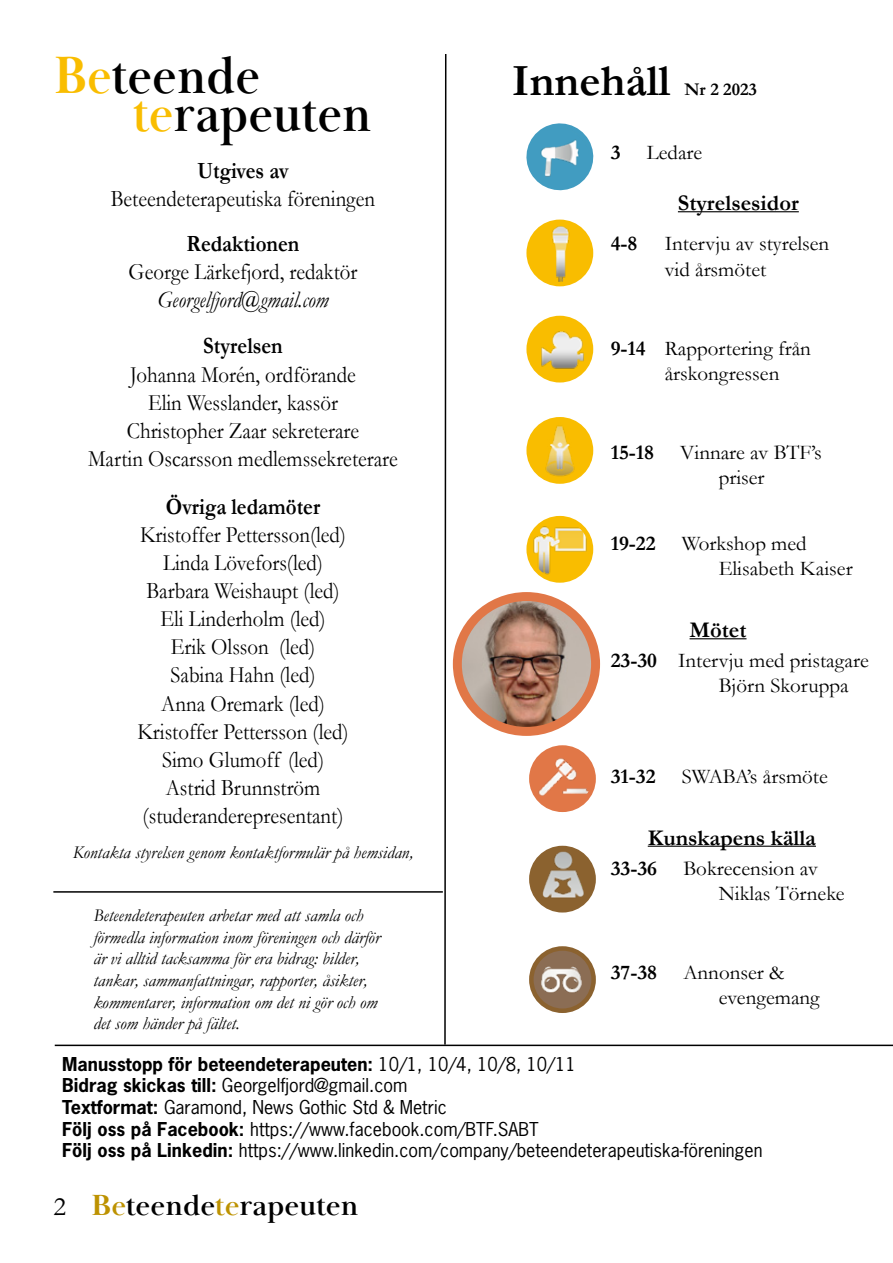
<style>
.page{position:relative;width:893px;height:1263px;background:#fff}
.page>*{position:absolute;margin:0;border:0;box-sizing:border-box;transform-origin:0 0}
.t1{font:700 54px/38.2px "Baskerville Display PT";color:#000;scale:.93 1}
.t2{font:700 45px "Garamond";color:#000}
.t3{font:700 30px "Baskerville Display PT";color:#000}
.t4{font:23.4px/28px "Garamond";color:#000;text-align:center;scale:.89 1}
.t5{font:700 23.4px "Garamond";color:#000;scale:.89 1}
.t6{font:italic 23.4px "Garamond";color:#000;scale:.89 1}
.t7{font:700 22.5px "Garamond";color:#000}
.t8{font:21px/25.2px "Garamond";color:#000}
.t9{font:700 21px "Garamond";color:#000}
.t10{font:italic 18px/21.6px "Garamond";color:#000}
.t11{font:18px/21.6px "News Gothic Std";color:#000}
.t12{font:700 18px "Garamond";color:#000}
.s1{color:#f9bd00}
.s2{font-weight:700}
.s3{font-family:"Garamond";font-weight:400;font-size:27px}
.s4{color:#bd9200}
</style>
<div class="page">
<hr style="left:55px;top:1044px;width:838px;height:2px;background:#000">
<svg style="left:443px;top:54px;width:4px;height:991px"></svg>
<hr style="left:53px;top:891px;width:390px;height:2px;background:#000">
<svg style="left:526px;top:123px;width:68px;height:68px"></svg>
<hr style="left:678px;top:211px;width:121px;height:1px;background:#000">
<hr style="left:690px;top:638px;width:56px;height:1px;background:#000">
<hr style="left:648px;top:846px;width:168px;height:1px;background:#000">
<img style="left:531px;top:225px;width:59px;height:59px">
<div style="left:526px;top:220px;width:67px;height:66px;border:4px solid #f9bd00;border-radius:50%"></div>
<img style="left:529px;top:518px;width:62px;height:62px;border-radius:31px">
<div style="left:526px;top:516px;width:67px;height:67px;border:4px solid #f9bd00;border-radius:50%"></div>
<img style="left:532px;top:848px;width:62px;height:59px">
<div style="left:529px;top:846px;width:67px;height:66px;border:4px solid #8b622f;border-radius:50%"></div>
<svg style="left:531px;top:948px;width:63px;height:63px"></svg>
<img style="left:536px;top:954px;width:51px;height:50px">
<div style="left:529px;top:946px;width:67px;height:67px;border:4px solid #8b622f;border-radius:50%"></div>
<img style="left:534px;top:748px;width:57px;height:58px">
<div style="left:529px;top:745px;width:67px;height:67px;border:4px solid #e17747;border-radius:50%"></div>
<img style="left:457px;top:596px;width:139px;height:135px">
<div style="left:453px;top:592px;width:147px;height:144px;border:9px solid #e17747;border-radius:50%"></div>
<div style="left:529px;top:318px;width:62px;height:62px;background:#f9bd00;border-radius:50%"></div>
<img style="left:541px;top:326px;width:44px;height:46px">
<div style="left:526px;top:316px;width:67px;height:66px;border:4px solid #f9bd00;border-radius:50%"></div>
<img style="left:529px;top:419px;width:62px;height:62px;border-radius:31px">
<div style="left:526px;top:417px;width:67px;height:67px;border:4px solid #f9bd00;border-radius:50%"></div>
<h1 class="t1" style="left:133px;top:57px;width:258px;text-indent:-79px"><span class="s1">Be</span>teende <span class="s1">te</span>rapeuten</h1>
<p class="t5" style="left:197px;top:155px;width:104px">Utgives av</p>
<p class="t4" style="left:111px;top:184px;width:299px">Beteendeterapeutiska föreningen</p>
<p class="t5" style="left:187px;top:228px;width:128px">Redaktionen</p>
<p class="t4" style="left:129px;top:257px;width:259px">George Lärkefjord, redaktör</p>
<p class="t6" style="left:157px;top:284px;width:194px">Georgelfjord@gmail.com</p>
<p class="t5" style="left:203px;top:330px;width:91px">Styrelsen</p>
<p class="t4" style="left:88px;top:360px;width:349px">Johanna Morén, ordförande<br>Elin Wesslander, kassör<br>Christopher Zaar sekreterare<br>Martin Oscarsson medlemssekreterare</p>
<p class="t5" style="left:166px;top:490px;width:175px">Övriga ledamöter</p>
<p class="t4" style="left:138px;top:520px;width:239px">Kristoffer Pettersson(led)<br>Linda Lövefors(led)<br>Barbara Weishaupt (led)<br>Eli Linderholm (led)<br>Erik Olsson (led)<br>Sabina Hahn (led)<br>Anna Oremark (led)<br>Kristoffer Pettersson (led)<br>Simo Glumoff (led)<br>Astrid Brunnström (studeranderepresentant)</p>
<p class="t10" style="left:73px;top:841px;width:342px">Kontakta styrelsen genom kontaktformulär på hemsidan,</p>
<p class="t10" style="left:93px;top:904px;width:288px">Beteendeterapeuten arbetar med att samla och förmedla information inom föreningen och därför är vi alltid tacksamma för era bidrag: bilder, tankar, sammanfattningar, rapporter, åsikter, kommentarer, information om det ni gör och om det som händer på fältet.</p>
<h2 class="t2" style="left:512px;top:50px;width:160px">Innehåll</h2>
<p class="t12" style="left:684px;top:77px;width:74px">Nr 2 2023</p>
<p class="t9" style="left:611px;top:138px;width:11px">3</p>
<p class="t8" style="left:647px;top:139px;width:57px">Ledare</p>
<p class="t7" style="left:678px;top:188px;width:122px">Styrelsesidor</p>
<p class="t9" style="left:611px;top:230px;width:28px">4-8</p>
<p class="t8" style="left:665px;top:231px;width:166px">Intervju av styrelsen vid årsmötet</p>
<p class="t8" style="left:665px;top:335px;width:148px;text-indent:-54px"><span class="s2">9-14</span> Rapportering från årskongressen</p>
<p class="t8" style="left:719px;top:439px;width:105px;text-indent:-108px"><span class="s2">15-18</span> Vinnare av BTF’s priser</p>
<p class="t8" style="left:719px;top:530px;width:135px;text-indent:-108px"><span class="s2">19-22</span> Workshop med<br>Elisabeth Kaiser</p>
<p class="t7" style="left:690px;top:615px;width:58px">Mötet</p>
<p class="t8" style="left:719px;top:647px;width:152px;text-indent:-108px"><span class="s2">23-30</span> Intervju med pristagare<br>Björn Skoruppa</p>
<p class="t8" style="left:611px;top:764px;width:219px"><span class="s2">31-32</span> SWABA’s årsmöte</p>
<p class="t7" style="left:648px;top:822px;width:170px">Kunskapens källa</p>
<p class="t8" style="left:719px;top:855px;width:127px;text-indent:-108px"><span class="s2">33-36</span> Bokrecension av<br>Niklas Törneke</p>
<p class="t8" style="left:719px;top:959px;width:102px;text-indent:-108px"><span class="s2">37-38</span> Annonser &amp; evengemang</p>
<p class="t11" style="left:62px;top:1053px;width:702px"><span class="s2">Manusstopp för beteendeterapeuten:</span> 10/1, 10/4, 10/8, 10/11<br><span class="s2">Bidrag skickas till:</span> Georgelfjord@gmail.com<br><span class="s2">Textformat:</span> Garamond, News Gothic Std &amp; Metric<br><span class="s2">Följ oss på Facebook:</span> https://www.facebook.com/BTF.SABT<br><span class="s2">Följ oss på Linkedin:</span> https://www.linkedin.com/company/beteendeterapeutiska-föreningen</p>
<p class="t3" style="left:53px;top:1187px;width:307px"><span class="s3">2</span> <span class="s4">Be</span>teende<span class="s4">te</span>rapeuten</p>
</div>
